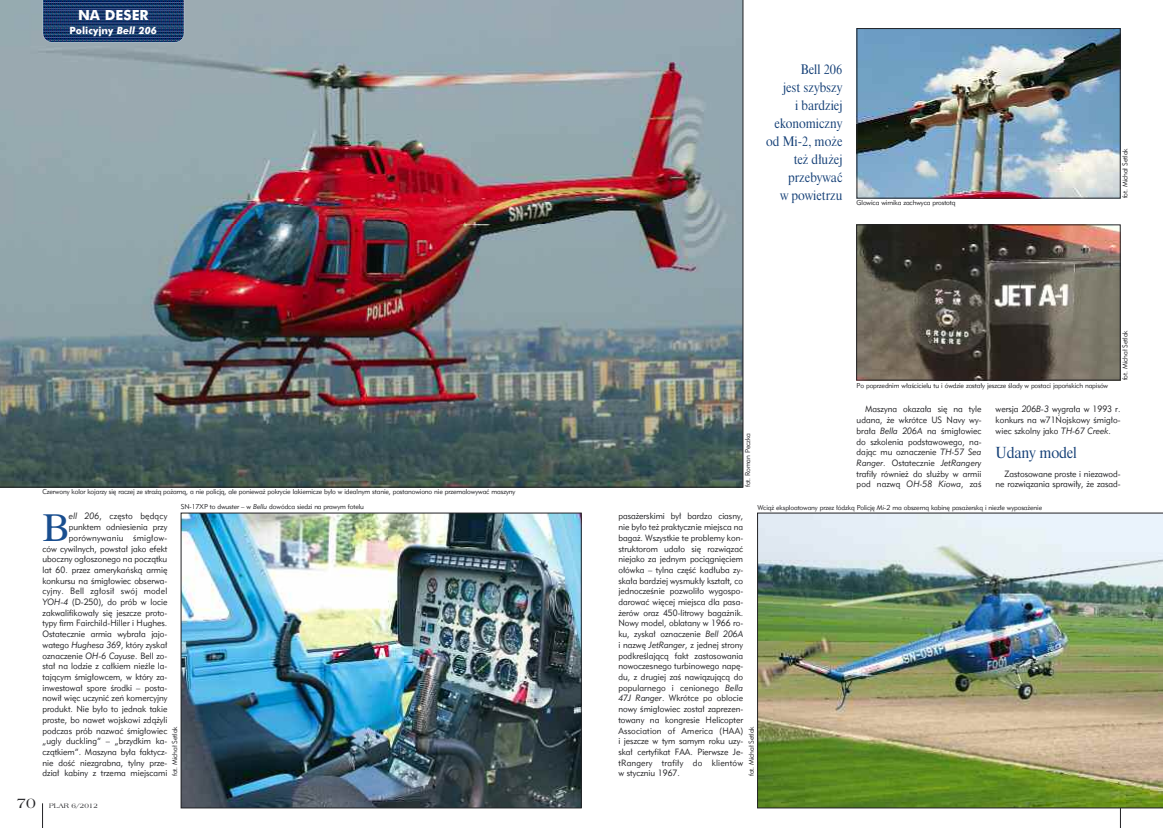
<style>
.page{position:relative;width:1163px;height:828px;background:#fff}
.page>*{position:absolute;margin:0;border:0;box-sizing:border-box;transform-origin:0 0}
.t1{font:38.6px "Dutch 801 EU";color:#194e8f}
.t2{font:15px "Dutch 801 Hd EU";letter-spacing:-.015em;color:#113d75}
.t3{font:700 14px "Futura EU";color:#fff}
.t4{font:13px/18px "Dutch 801 Hd EU";color:#113d75;text-align:right;scale:.95 1}
.t5{font:700 10px "Futura EU";color:#fff}
.t6{font:9px/10.7px "Geometric 415 Lt EU";color:#222225;text-align:justify;scale:.95 1}
.t7{font:7px "Geometric 415 Lt EU";letter-spacing:-.015em;color:#222225}
.t8{font:7px "Americana EU";color:#222225}
.s1{font-style:italic}
.s2{font-size:15px}
</style>
<div class="page">
<svg style="left:1120px;top:808px;width:1px;height:20px"></svg>
<svg style="left:42px;top:803px;width:1px;height:25px"></svg>
<img style="left:0;top:0;width:743px;height:487px">
<svg style="left:43px;top:0;width:141px;height:43px;background:#1f3e70"></svg>
<img style="left:183px;top:515px;width:396px;height:291px">
<div style="left:181px;top:513px;width:400px;height:295px;border:1px solid #222225"></div>
<img style="left:757px;top:513px;width:405px;height:295px">
<img style="left:858px;top:30px;width:260px;height:166px">
<div style="left:856px;top:28px;width:264px;height:170px;border:1px solid #222225"></div>
<img style="left:858px;top:227px;width:260px;height:151px">
<div style="left:856px;top:225px;width:264px;height:155px;border:1px solid #222225"></div>
<h3 class="t3" style="left:78px;top:6px;width:72px">NA DESER</h3>
<p class="t5" style="left:70px;top:24px;width:89px">Policyjny <span class="s1">Bell 206</span></p>
<p class="t7" style="left:43px;top:487px;width:474px">Czerwony kolor kojarzy się raczej ze straźą pożarną, a nie policją, ale ponieważ pokrycie lakiernicze było w idealnym stanie, postanowiono nie przemalowywać maszyny</p>
<h3 class="t4" style="left:766px;top:60px;width:82px">Bell 206<br>jest szybszy<br>i bardziej ekonomiczny od Mi-2, może też dłużej przebywać<br>w powietrzu</h3>
<p class="t7" style="left:856px;top:199px;width:100px">Glowica wirnika zachwyca prostotą</p>
<p class="t7" style="left:1120px;top:198px;width:52px;rotate:-90deg">fot. Michał Setlak</p>
<p class="t7" style="left:743px;top:487px;width:55px;rotate:-90deg">fot. Roman Peczka</p>
<p class="t7" style="left:856px;top:381px;width:253px">Po poprzednim właścicielu tu i ówdzie zostały jeszcze ślady w postaci japońskich napisów</p>
<p class="t7" style="left:1120px;top:380px;width:52px;rotate:-90deg">fot. Michał Setlak</p>
<p class="t6" style="left:856px;top:404px;width:133px;text-indent:9px">Maszyna okazała się na tyle udana, że wkrótce US Navy wy&shy;brała <span class="s1">Bella 206A</span> na śmigłowiec do szkolenia podstawowego, na&shy;dając mu oznaczenie <span class="s1">TH-57 Sea Ranger</span>. Ostatecznie <span class="s1">JetRangery </span>trafiły również do służby w armii pod nazwą <span class="s1">OH-58 Kiowa</span>, zaś</p>
<p class="t6" style="left:995px;top:404px;width:133px">wersja <span class="s1">206B-3</span> wygrała w 1993 r. konkurs na w71Ńojskowy śmigło&shy;wiec szkolny jako <span class="s1">TH-67 Creek</span>.</p>
<h2 class="t2" style="left:995px;top:444px;width:83px">Udany model</h2>
<p class="t6" style="left:995px;top:468px;width:133px;text-align:right">Zastosowane proste i niezawod&shy;ne rozwiązania sprawiły, że zasad-</p>
<p class="t7" style="left:181px;top:502px;width:184px">SN-17XP to dwuster – w <span class="s1">Bellu</span> dowódca siedzi na prawym fotelu</p>
<p class="t7" style="left:757px;top:503px;width:286px">Wciąż eksploatowany przez łódzką Policję <span class="s1">Mi-2</span> ma obszerną kabinę pasażerską i niezłe wyposażenie</p>
<p class="t6" style="left:43px;top:511px;width:133px;text-align:right"><span class="s1">ell 206</span>, często będący punktem odniesienia przy porównywaniu śmigłow-<br>ców cywilnych, powstał jako efekt uboczny ogłoszonego na początku lat 60. przez amerykańską armię konkursu na śmigłowiec obserwa&shy;cyjny. Bell zgłosił swój model<br><span class="s1">YOH-4</span> (D-250), do prób w locie zakwalifikowały się jeszcze proto&shy;typy firm Fairchild-Hiller i Hughes.<br>Ostatecznie armia wybrała jajo&shy;watego <span class="s1">Hughesa 369</span>, który zyskał oznaczenie <span class="s1">OH-6 Cayuse</span>. Bell zo&shy;stał na lodzie z całkiem nieźle la&shy;tającym śmigłowcem, w który za&shy;inwestował spore środki – posta&shy;nowił więc uczynić zeń komercyjny produkt. Nie było to jednak takie proste, bo nawet wojskowi zdążyli podczas prób nazwać śmigłowiec „ugly duckling” – „brzydkim ka&shy;czątkiem”. Maszyna była faktycz&shy;nie dość niezgrabna, tylny prze&shy;dział kabiny z trzema miejscami</p>
<p class="t6" style="left:618px;top:511px;width:133px">pasażerskimi był bardzo ciasny, nie było też praktycznie miejsca na bagaż. Wszystkie te problemy kon&shy;struktorom udało się rozwiązać niejako za jednym pociągnięciem ołówka – tylna część kadłuba zy&shy;skała bardziej wysmukły kształt, co jednocześnie pozwoliło wygospo&shy;darować więcej miejsca dla pasa&shy;żerów oraz 450-litrowy bagażnik.<br>Nowy model, oblatany w 1966 ro&shy;ku, zyskał oznaczenie <span class="s1">Bell 206A </span>i nazwę <span class="s1">JetRanger</span>, z jednej strony podkreślającą fakt zastosowania nowoczesnego turbinowego napę&shy;du, z drugiej zaś nawiązującą do popularnego i cenionego <span class="s1">Bella 47J Ranger</span>. Wkrótce po oblocie nowy śmigłowiec został zaprezen&shy;towany na kongresie Helicopter Association of America (HAA) i jeszcze w tym samym roku uzy&shy;skał certyfikat FAA. Pierwsze Je&shy;tRangery trafiły do klientów w styczniu 1967.</p>
<h1 class="t1" style="left:43px;top:503px;width:28px">B</h1>
<p class="t7" style="left:170px;top:776px;width:52px;rotate:-90deg">fot. Michał Setlak</p>
<p class="t7" style="left:746px;top:776px;width:52px;rotate:-90deg">fot. Michał Setlak</p>
<p class="t8" style="left:16px;top:801px;width:83px"><span class="s2">70</span> PLAR 6/2012</p>
</div>
